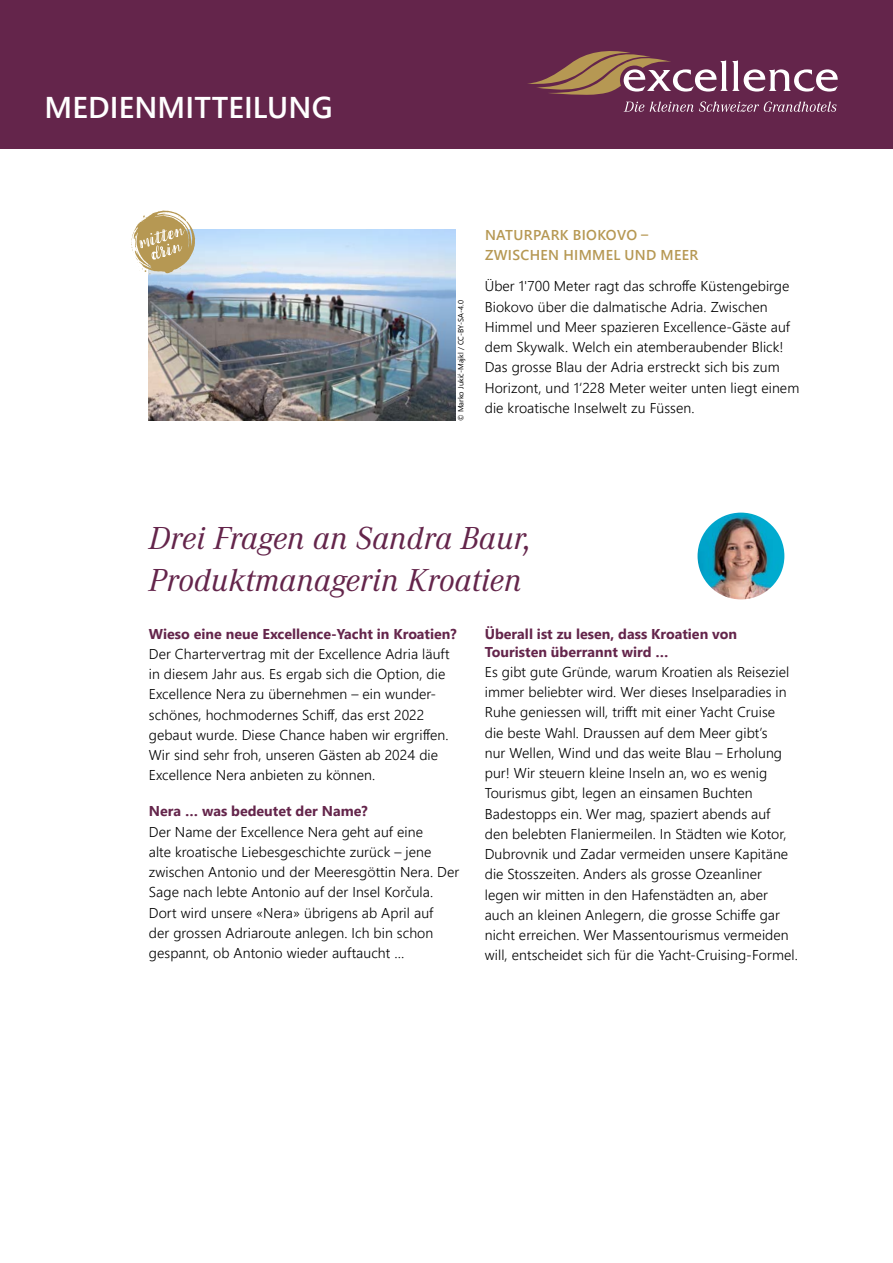
<style>
.page{position:relative;width:893px;height:1263px;background:#fff}
.page>*{position:absolute;margin:0;border:0;box-sizing:border-box;transform-origin:0 0}
.t1{font:italic 33px/42px "Corporate A";letter-spacing:.005em;color:#64254b}
.t2{font:600 30px "Segoe UI";letter-spacing:.005em;color:#fff}
.t3{font:300 14.25px/20.2px "Segoe UI";letter-spacing:.005em;color:#000}
.t4{font:700 14.25px/18px "Segoe UI";color:#64254b}
.t5{font:600 14.25px/19.5px "Segoe UI";letter-spacing:.025em;color:#b69853}
.t6{font:7.5px "Segoe UI";color:#000}
</style>
<div class="page">
<div style="left:0;top:0;width:893px;height:149px;background:#64254b"></div>
<svg style="left:528px;top:51px;width:310px;height:44px"></svg>
<svg style="left:624px;top:102px;width:20px;height:10px"></svg>
<svg style="left:650px;top:101px;width:186px;height:11px"></svg>
<img style="left:149px;top:230px;width:306px;height:191px">
<svg style="left:131px;top:210px;width:64px;height:64px"></svg>
<img style="left:696px;top:511px;width:89px;height:90px;border-radius:45px">
<div style="left:695px;top:510px;width:92px;height:92px;border:2px solid #fff;border-radius:50%"></div>
<h2 class="t2" style="left:45px;top:83px;width:289px">MEDIENMITTEILUNG</h2>
<p class="t6" style="left:455px;top:421px;width:122px;rotate:-90deg">© Marko Jukić-Majkl / CC-BY-SA-4.0</p>
<p class="t5" style="left:485px;top:225px;width:215px">NATURPARK BIOKOVO –<br>ZWISCHEN HIMMEL UND MEER</p>
<p class="t3" style="left:485px;top:276px;width:316px">Über 1'700 Meter ragt das schroffe Küstengebirge Biokovo über die dalmatische Adria. Zwischen Himmel und Meer spazieren Excellence-Gäste auf dem Skywalk. Welch ein atemberaubender Blick!<br>Das grosse Blau der Adria erstreckt sich bis zum Horizont, und 1‘228 Meter weiter unten liegt einem die kroatische Inselwelt zu Füssen.</p>
<h1 class="t1" style="left:149px;top:515px;width:384px">Drei Fragen an Sandra Baur,<br>Produktmanagerin Kroatien</h1>
<p class="t4" style="left:149px;top:624px;width:309px">Wieso eine neue Excellence-Yacht in Kroatien?</p>
<p class="t3" style="left:149px;top:643px;width:302px">Der Chartervertrag mit der Excellence Adria läuft in diesem Jahr aus. Es ergab sich die Option, die Excellence Nera zu übernehmen – ein wunder&shy;schönes, hochmodernes Schiff, das erst 2022 gebaut wurde. Diese Chance haben wir ergriffen.<br>Wir sind sehr froh, unseren Gästen ab 2024 die Excellence Nera anbieten zu können.</p>
<p class="t4" style="left:149px;top:802px;width:220px">Nera … was bedeutet der Name?</p>
<p class="t3" style="left:149px;top:821px;width:312px">Der Name der Excellence Nera geht auf eine<br>alte kroatische Liebesgeschichte zurück – jene zwischen Antonio und der Meeresgöttin Nera. Der Sage nach lebte Antonio auf der Insel Korčula.<br>Dort wird unsere «Nera» übrigens ab April auf<br>der grossen Adriaroute anlegen. Ich bin schon gespannt, ob Antonio wieder auftaucht …</p>
<p class="t4" style="left:485px;top:624px;width:254px">Überall ist zu lesen, dass Kroatien von<br>Touristen überrannt wird …</p>
<p class="t3" style="left:485px;top:661px;width:315px">Es gibt gute Gründe, warum Kroatien als Reiseziel immer beliebter wird. Wer dieses Inselparadies in Ruhe geniessen will, trifft mit einer Yacht Cruise<br>die beste Wahl. Draussen auf dem Meer gibt’s<br>nur Wellen, Wind und das weite Blau – Erholung pur! Wir steuern kleine Inseln an, wo es wenig Tourismus gibt, legen an einsamen Buchten Badestopps ein. Wer mag, spaziert abends auf<br>den belebten Flaniermeilen. In Städten wie Kotor, Dubrovnik und Zadar vermeiden unsere Kapitäne die Stosszeiten. Anders als grosse Ozeanliner legen wir mitten in den Hafenstädten an, aber auch an kleinen Anlegern, die grosse Schiffe gar nicht erreichen. Wer Massentourismus vermeiden will, entscheidet sich für die Yacht-Cruising-Formel.</p>
</div>
